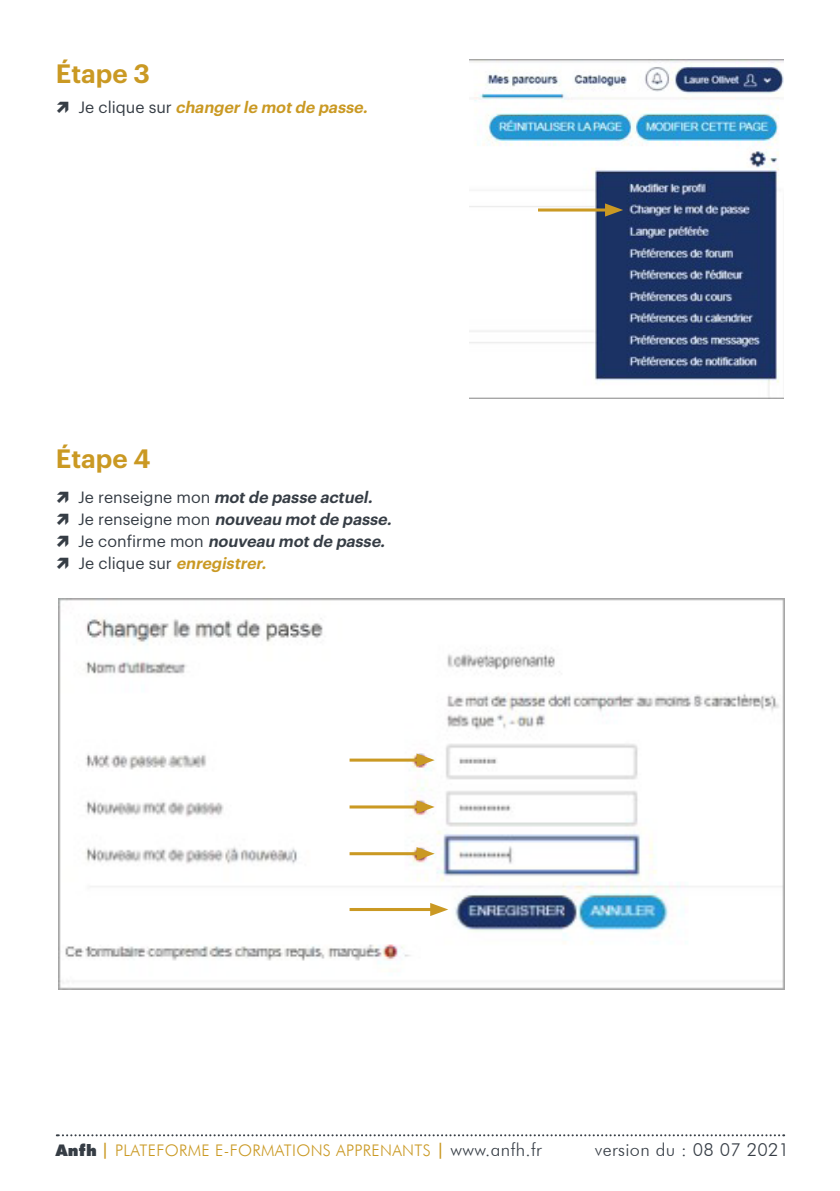
<style>
.page{position:relative;width:840px;height:1191px;background:#fff}
.page>*{position:absolute;margin:0;border:0;box-sizing:border-box;transform-origin:0 0}
.t1{font:600 26px "Graphik";color:#ca9923}
.t2{font:300 18px "Futura BT";letter-spacing:.02em;color:#363d45}
.t3{font:italic 600 16px/22px "Graphik";color:#363d45}
.t4{font:300 16px "Futura BT";letter-spacing:.02em;color:#ca9923}
.t5{font:italic 600 16px "Graphik";color:#ca9923}
.s1{font-weight:400;font-style:normal;color:#363d45}
.s2{font-weight:400;font-style:normal}
.s3{color:#ca9923}
.s4{font-weight:900;color:#363d45}
.s5{font-weight:500}
.s6{font-size:18px;color:#363d45}
</style>
<div class="page">
<svg style="left:57px;top:1134px;width:726px;height:2px"></svg>
<img style="left:469px;top:60px;width:313px;height:338px">
<hr style="left:537px;top:208px;width:73px;height:3px;background:#ca9923">
<svg style="left:604px;top:203px;width:18px;height:14px"></svg>
<img style="left:59px;top:598px;width:724px;height:391px">
<hr style="left:349px;top:758px;width:73px;height:3px;background:#ca9923">
<svg style="left:416px;top:753px;width:18px;height:13px"></svg>
<hr style="left:349px;top:805px;width:73px;height:3px;background:#ca9923">
<svg style="left:416px;top:800px;width:18px;height:13px"></svg>
<hr style="left:349px;top:852px;width:73px;height:3px;background:#ca9923">
<svg style="left:416px;top:847px;width:18px;height:13px"></svg>
<hr style="left:349px;top:908px;width:86px;height:3px;background:#ca9923">
<svg style="left:430px;top:903px;width:18px;height:13px"></svg>
<h1 class="t1" style="left:56px;top:54px;width:96px">Étape 3</h1>
<p class="t5" style="left:78px;top:95px;width:294px"><span class="s1">J e c l i q u e s u r</span> changerle motde passe.</p>
<h1 class="t1" style="left:56px;top:439px;width:96px">Étape 4</h1>
<p class="t3" style="left:78px;top:484px;width:318px"><span class="s2">J e r e n s e i g n e m o n</span> motde passe actuel.<br><span class="s2">J e r e n s e i g n e m o n</span> nouveau motde passe.<br><span class="s2">J e c o n f i r m e m o n</span> nouveau motde passe.<br><span class="s2">J e c l i q u e s u r</span> <span class="s3">enregistrer.</span></p>
<p class="t4" style="left:56px;top:1140px;width:487px"><span class="s4">Anfh</span> <span class="s5">|</span> PLATEFORME E-FORMATIONS APPRENANTS <span class="s5">|</span> <span class="s6">www.anfh.fr</span></p>
<p class="t2" style="left:594px;top:1138px;width:196px">version du : 08 07 2021</p>
</div>
